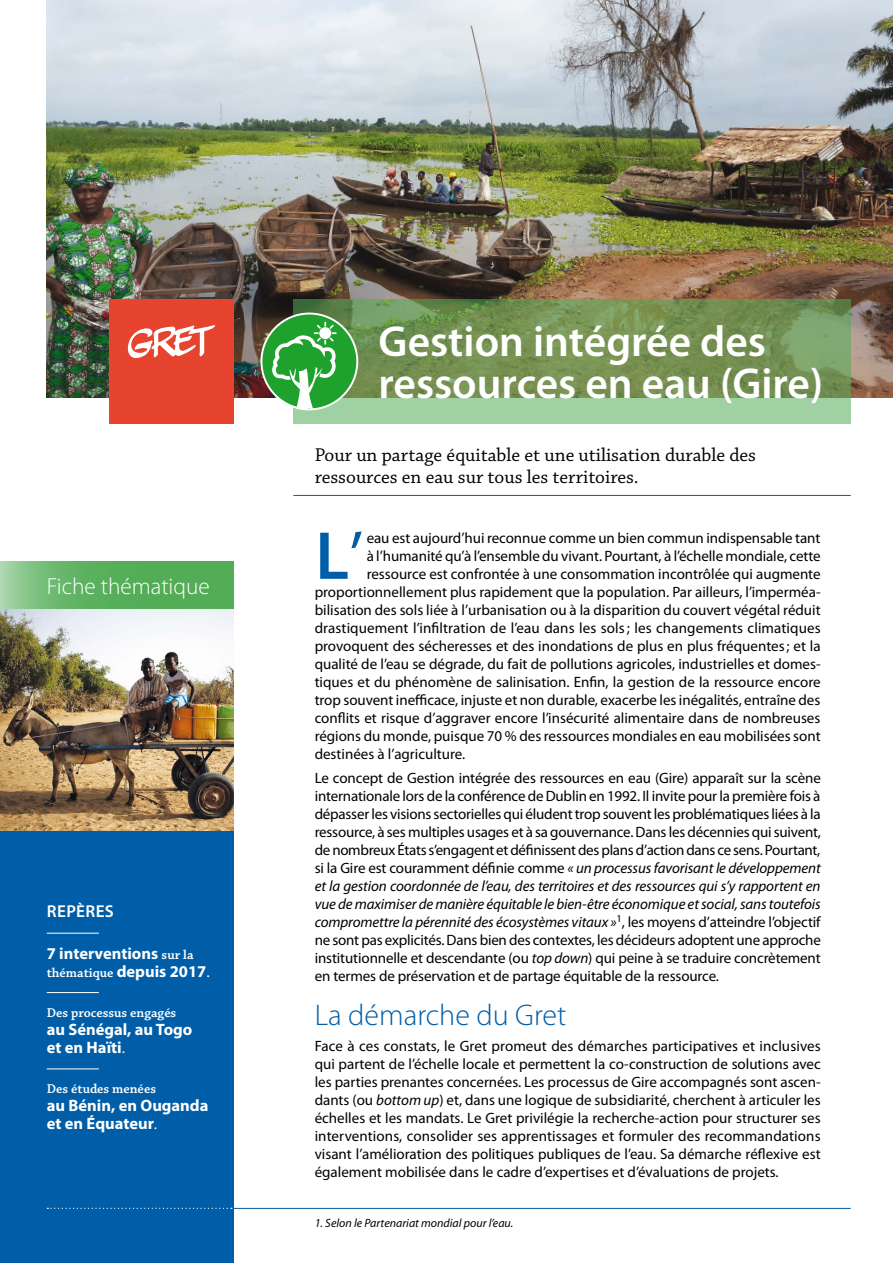
<style>
.page{position:relative;width:893px;height:1263px;background:#fff}
.page>*{position:absolute;margin:0;border:0;box-sizing:border-box;transform-origin:0 0}
.t1{font:600 68.4px "Myriad Pro";color:#005ea8}
.t2{font:600 43.5px/42px "Myriad Pro";color:#fff}
.t3{font:300 30px "Myriad Pro";color:#005ea8}
.t4{font:300 23.25px "Myriad Pro";color:#fff}
.t5{font:19.5px/22.5px "Chaparral Pro";color:#000}
.t6{font:600 17.25px "Myriad Pro";letter-spacing:.02em;color:#fff}
.t7{font:700 16.5px/18px "Myriad Pro";color:#fff}
.t8{font:15px/18px "Myriad Pro";color:#000;text-align:justify}
.t9{font:600 13.5px "Chaparral Pro";color:#fff}
.t10{font:italic 12px "Myriad Pro";color:#000}
.s1{font-family:"Chaparral Pro";font-weight:600;font-size:13.5px}
.s2{font-family:"Myriad Pro";font-weight:700;font-size:16.5px}
.s3{font-weight:400}
.s4{font-style:italic}
</style>
<div class="page">
<img style="left:47px;top:0;width:846px;height:398px">
<hr style="left:233px;top:1208px;width:618px;height:1px;background:#005ea8">
<div style="left:109px;top:299px;width:124px;height:125px;background:#e6442e"></div>
<svg style="left:127px;top:325px;width:88px;height:34px"></svg>
<svg style="left:293px;top:299px;width:558px;height:125px"></svg>
<div style="left:261px;top:313px;width:96px;height:96px;background:#1fa12e;border-radius:50%"></div>
<div style="left:260px;top:313px;width:98px;height:97px;border:2px solid #fff;border-radius:50%"></div>
<svg style="left:271px;top:322px;width:66px;height:88px"></svg>
<hr style="left:293px;top:495px;width:558px;height:1px;background:#005ea8">
<div style="left:0;top:804px;width:234px;height:459px;background:#005ea8"></div>
<hr style="left:47px;top:933px;width:52px;height:1px;background:#fff">
<hr style="left:47px;top:992px;width:52px;height:1px;background:#fff">
<hr style="left:47px;top:1068px;width:52px;height:1px;background:#fff">
<svg style="left:0;top:561px;width:234px;height:48px;fill:#56ae5a"></svg>
<svg style="left:47px;top:1208px;width:185px;height:1px"></svg>
<img style="left:0;top:609px;width:234px;height:222px">
<h3 class="t4" style="left:47px;top:573px;width:164px">Fiche thématique</h3>
<p class="t6" style="left:47px;top:902px;width:68px">REPÈRES</p>
<p class="t7" style="left:47px;top:944px;width:148px">7 interventions <span class="s1">sur la</span></p>
<p class="t9" style="left:47px;top:965px;width:165px">thématique <span class="s2">depuis 2017</span>.</p>
<p class="t9" style="left:47px;top:1005px;width:131px">Des processus engagés</p>
<p class="t7" style="left:47px;top:1021px;width:147px">au Sénégal, au Togo et en Haïti<span class="s1">.</span></p>
<p class="t9" style="left:47px;top:1081px;width:111px">Des études menées</p>
<p class="t7" style="left:47px;top:1097px;width:163px">au Bénin, en Ouganda et en Équateur<span class="s1">.</span></p>
<h2 class="t2" style="left:378px;top:321px;width:446px">Gestion intégrée des ressources en eau (Gire)</h2>
<h3 class="t5" style="left:315px;top:444px;width:443px">Pour un partage équitable et une utilisation durable des ressources en eau sur tous les territoires.</h3>
<h1 class="t1" style="left:315px;top:518px;width:49px">L<span class="s3">’</span></h1>
<p class="t8" style="left:367px;top:529px;width:455px">eau est aujourd’hui reconnue comme un bien commun indispensable tant</p>
<p class="t8" style="left:367px;top:547px;width:455px">à l’humanité qu’à l’ensemble du vivant. Pourtant, à l’échelle mondiale, cette</p>
<p class="t8" style="left:367px;top:565px;width:456px">ressource est confrontée à une consommation incontrôlée qui augmente</p>
<p class="t8" style="left:315px;top:583px;width:507px">proportionnellement plus rapidement que la population. Par ailleurs, l’imperméa-</p>
<p class="t8" style="left:315px;top:601px;width:507px">bilisation des sols liée à l’urbanisation ou à la disparition du couvert végétal réduit</p>
<p class="t8" style="left:315px;top:619px;width:508px">drastiquement l’infiltration de l’eau dans les sols; les changements climatiques</p>
<p class="t8" style="left:315px;top:637px;width:507px">provoquent des sécheresses et des inondations de plus en plus fréquentes; et la</p>
<p class="t8" style="left:315px;top:655px;width:507px">qualité de l’eau se dégrade, du fait de pollutions agricoles, industrielles et domes-</p>
<p class="t8" style="left:315px;top:673px;width:508px">tiques et du phénomène de salinisation. Enfin, la gestion de la ressource encore</p>
<p class="t8" style="left:315px;top:691px;width:507px">trop souvent inefficace, injuste et non durable, exacerbe les inégalités, entraîne des</p>
<p class="t8" style="left:315px;top:709px;width:507px">conflits et risque d’aggraver encore l’insécurité alimentaire dans de nombreuses</p>
<p class="t8" style="left:315px;top:727px;width:508px">régions du monde, puisque 70 % des ressources mondiales en eau mobilisées sont</p>
<p class="t8" style="left:315px;top:745px;width:152px">destinées à l’agriculture.</p>
<p class="t8" style="left:315px;top:769px;width:508px">Le concept de Gestion intégrée des ressources en eau (Gire) apparaît sur la scène internationale lors de la conférence de Dublin en 1992. Il invite pour la première fois à dépasser les visions sectorielles qui éludent trop souvent les problématiques liées à la ressource, à ses multiples usages et à sa gouvernance. Dans les décennies qui suivent, de nombreux États s’engagent et définissent des plans d’action dans ce sens. Pourtant, si la Gire est couramment définie comme <span class="s4">« un processus favorisant le développement et la gestion coordonnée de l’eau, des territoires et des ressources qui s’y rapportent en vue de maximiser de manière équitable le bien-être économique et social, sans toutefois compromettre la pérennité des écosystèmes vitaux »</span><sup>1</sup>, les moyens d’atteindre l’objectif ne sont pas explicités. Dans bien des contextes, les décideurs adoptent une approche institutionnelle et descendante (ou <span class="s4">top down</span>) qui peine à se traduire concrètement en termes de préservation et de partage équitable de la ressource.</p>
<h3 class="t3" style="left:315px;top:998px;width:253px">La démarche du Gret</h3>
<p class="t8" style="left:315px;top:1038px;width:508px">Face à ces constats, le Gret promeut des démarches participatives et inclusives qui partent de l’échelle locale et permettent la co-construction de solutions avec les parties prenantes concernées. Les processus de Gire accompagnés sont ascen&shy;dants (ou <span class="s4">bottom up</span>) et, dans une logique de subsidiarité, cherchent à articuler les échelles et les mandats. Le Gret privilégie la recherche-action pour structurer ses interventions, consolider ses apprentissages et formuler des recommandations visant l’amélioration des politiques publiques de l’eau. Sa démarche réflexive est également mobilisée dans le cadre d’expertises et d’évaluations de projets.</p>
<p class="t10" style="left:315px;top:1217px;width:200px">1. Selon le Partenariat mondial pour l’eau.</p>
</div>
